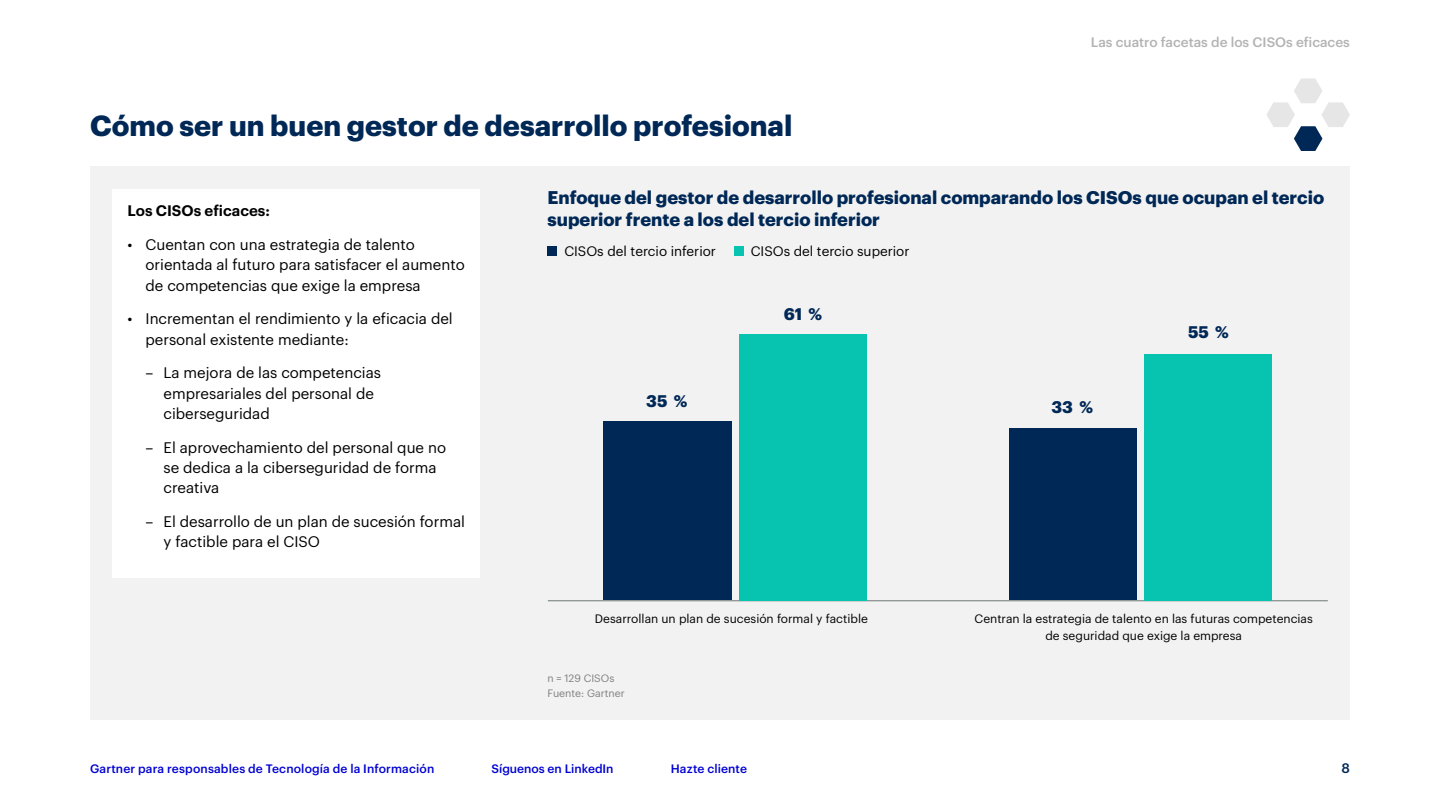
<style>
.page{position:relative;width:1440px;height:810px;background:#fff}
.page>*{position:absolute;margin:0;border:0;box-sizing:border-box;transform-origin:0 0}
.t1{font:700 28.5px "Graphik";color:#002856}
.t2{font:700 18px/21.8px "Graphik";color:#002856}
.t3{font:700 16.5px "Graphik";letter-spacing:-.005em;color:#002856}
.t4{font:15px/20.2px "Graphik";color:#000}
.t5{font:600 15px "Graphik";color:#000}
.t6{font:13.5px "Graphik";color:#000}
.t7{font:500 13.5px "Graphik";color:#b3b3b3}
.t8{font:500 13.5px "Graphik";color:#002856}
.t9{font:12px/16.5px "Graphik";color:#000;text-align:center}
.t10{font:500 12px "Graphik";letter-spacing:.01em;color:#0000d3}
.t11{font:10.5px/15px "Graphik";color:#808080}
</style>
<div class="page">
<div style="left:90px;top:166px;width:1260px;height:554px;background:#f2f2f2"></div>
<svg style="left:1266px;top:79px;width:84px;height:72px"></svg>
<div style="left:547px;top:247px;width:10px;height:9px;background:#002856"></div>
<div style="left:734px;top:247px;width:9px;height:9px;background:#06c4b0"></div>
<hr style="left:548px;top:600px;width:779px;height:1px;background:#6f7878">
<div style="left:1144px;top:354px;width:128px;height:246px;background:#06c4b0"></div>
<div style="left:1009px;top:429px;width:127px;height:171px;background:#002856"></div>
<div style="left:603px;top:422px;width:128px;height:178px;background:#002856"></div>
<div style="left:739px;top:334px;width:128px;height:266px;background:#06c4b0"></div>
<div style="left:112px;top:189px;width:368px;height:389px;background:#fff"></div>
<h1 class="t1" style="left:90px;top:104px;width:704px">Cómo ser un buen gestor de desarrollo profesional</h1>
<p class="t7" style="left:1091px;top:32px;width:260px">Las cuatro facetas de los CISOs eficaces</p>
<p class="t5" style="left:128px;top:200px;width:144px">Los CISOs eficaces:</p>
<p class="t4" style="left:146px;top:233px;width:321px;text-indent:-18px">• Cuentan con una estrategia de talento orientada al futuro para satisfacer el aumento de competencias que exige la empresa</p>
<p class="t4" style="left:146px;top:308px;width:309px;text-indent:-18px">• Incrementan el rendimiento y la eficacia del personal existente mediante:</p>
<p class="t4" style="left:164px;top:362px;width:219px;text-indent:-18px">– La mejora de las competencias empresariales del personal de ciberseguridad</p>
<p class="t4" style="left:164px;top:436px;width:284px;text-indent:-18px">– El aprovechamiento del personal que no se dedica a la ciberseguridad de forma creativa</p>
<p class="t4" style="left:164px;top:510px;width:303px;text-indent:-18px">– El desarrollo de un plan de sucesión formal y factible para el CISO</p>
<p class="t2" style="left:547px;top:185px;width:778px">Enfoque del gestor de desarrollo profesional comparando los CISOs que ocupan el tercio superior frente a los del tercio inferior</p>
<p class="t6" style="left:564px;top:241px;width:153px">CISOs del tercio inferior</p>
<p class="t6" style="left:751px;top:241px;width:160px">CISOs del tercio superior</p>
<p class="t3" style="left:646px;top:388px;width:43px">35 %</p>
<p class="t3" style="left:783px;top:301px;width:40px">61 %</p>
<p class="t9" style="left:595px;top:610px;width:274px">Desarrollan un plan de sucesión formal y factible</p>
<p class="t11" style="left:547px;top:670px;width:79px">n = 129 CISOs<br>Fuente: Gartner</p>
<p class="t3" style="left:1051px;top:394px;width:43px">33 %</p>
<p class="t3" style="left:1188px;top:319px;width:42px">55 %</p>
<p class="t9" style="left:974px;top:610px;width:340px">Centran la estrategia de talento en las futuras competencias de seguridad que exige la empresa</p>
<p class="t10" style="left:90px;top:760px;width:346px">Gartner para responsables de Tecnología de la Información</p>
<p class="t10" style="left:491px;top:760px;width:124px">Síguenos en LinkedIn</p>
<p class="t10" style="left:671px;top:760px;width:78px">Hazte cliente</p>
<p class="t8" style="left:1341px;top:758px;width:10px">8</p>
</div>
